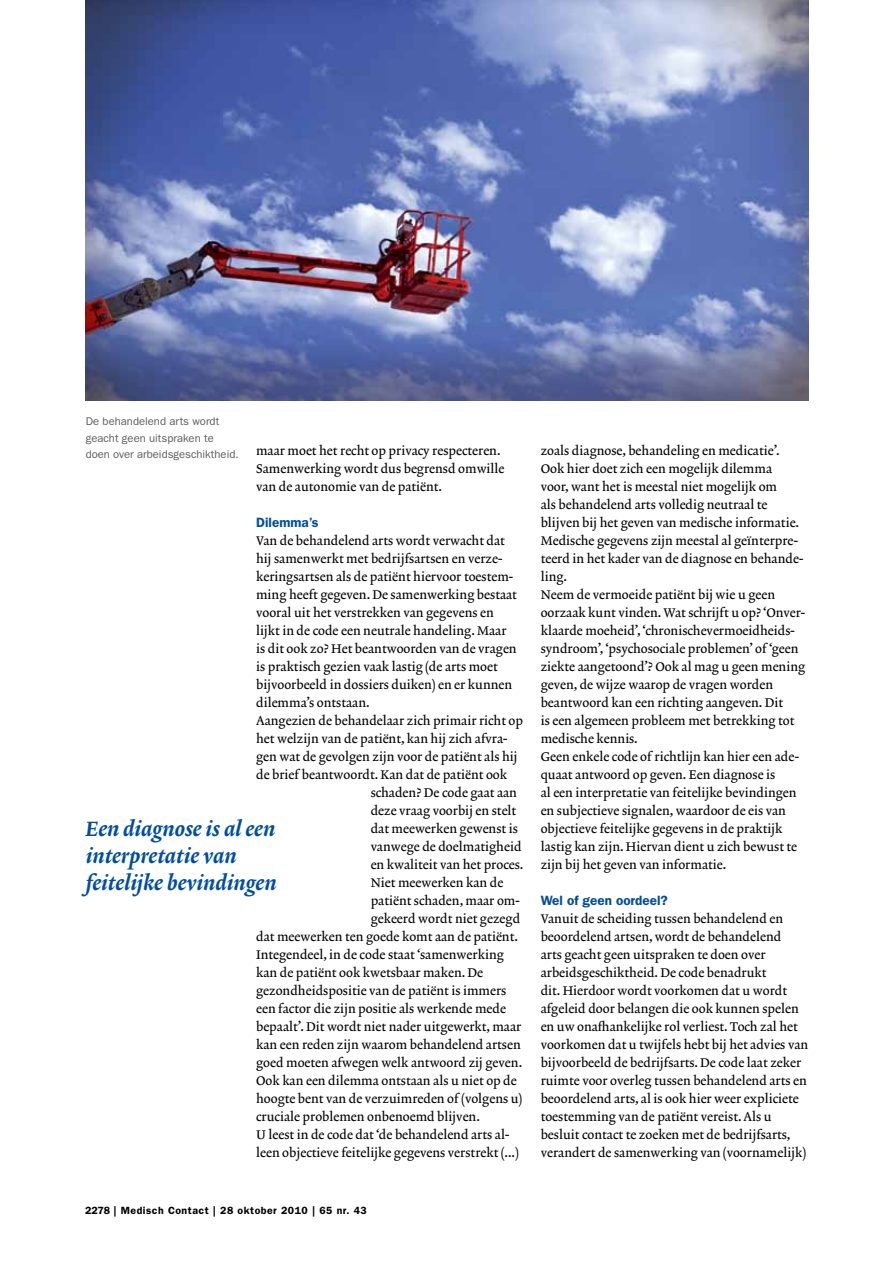
<style>
.page{position:relative;width:893px;height:1263px;background:#fff}
.page>*{position:absolute;margin:0;border:0;box-sizing:border-box;transform-origin:0 0}
.t1{font:21px/27px "Lexicon No 2 Italic D";color:#004d9f}
.t2{font:600 13.5px "ITC Franklin Gothic Std";color:#004d9f}
.t3{font:12.75px/18px "Lexicon No 2 Roman A";color:#000}
.t4{font:11.25px/16.5px "ITC Franklin Gothic Std";color:#5c5b60}
.t5{font:600 10.5px "ITC Franklin Gothic Std";letter-spacing:.05em;color:#000}
</style>
<div class="page">
<img style="left:85px;top:0;width:724px;height:400px">
<p class="t4" style="left:86px;top:413px;width:155px">De behandelend arts wordt geacht geen uitspraken te doen over arbeidsgeschiktheid.</p>
<p class="t3" style="left:256px;top:442px;width:250px">maar moet het recht op privacy respecteren.<br>Samenwerking wordt dus begrensd omwille van de autonomie van de patiënt.</p>
<p class="t2" style="left:256px;top:514px;width:64px">Dilemma’s</p>
<p class="t3" style="left:256px;top:532px;width:250px">Van de behandelend arts wordt verwacht dat</p>
<p class="t3" style="left:256px;top:550px;width:248px">hij samenwerkt met bedrijfsartsen en verze-</p>
<p class="t3" style="left:256px;top:568px;width:259px">keringsartsen als de patiënt hiervoor toestem-</p>
<p class="t3" style="left:256px;top:586px;width:262px">ming heeft gegeven. De samenwerking bestaat</p>
<p class="t3" style="left:256px;top:604px;width:239px">vooral uit het verstrekken van gegevens en</p>
<p class="t3" style="left:256px;top:622px;width:252px">lijkt in de code een neutrale handeling. Maar</p>
<p class="t3" style="left:256px;top:640px;width:262px">is dit ook zo? Het beantwoorden van de vragen</p>
<p class="t3" style="left:256px;top:658px;width:243px">is praktisch gezien vaak lastig (de arts moet</p>
<p class="t3" style="left:256px;top:676px;width:258px">bijvoorbeeld in dossiers duiken) en er kunnen</p>
<p class="t3" style="left:256px;top:694px;width:115px">dilemma’s ontstaan.</p>
<p class="t3" style="left:256px;top:712px;width:268px">Aangezien de behandelaar zich primair richt op</p>
<p class="t3" style="left:256px;top:730px;width:253px">het welzijn van de patiënt, kan hij zich afvra-</p>
<p class="t3" style="left:256px;top:748px;width:263px">gen wat de gevolgen zijn voor de patiënt als hij</p>
<p class="t3" style="left:256px;top:766px;width:253px">de brief beantwoordt. Kan dat de patiënt ook</p>
<p class="t3" style="left:371px;top:784px;width:148px">schaden? De code gaat aan</p>
<p class="t3" style="left:371px;top:802px;width:147px">deze vraag voorbij en stelt</p>
<p class="t3" style="left:371px;top:820px;width:149px">dat meewerken gewenst is</p>
<p class="t3" style="left:371px;top:838px;width:152px">vanwege de doelmatigheid</p>
<p class="t3" style="left:371px;top:856px;width:154px">en kwaliteit van het proces.</p>
<p class="t3" style="left:371px;top:874px;width:134px">Niet meewerken kan de</p>
<p class="t3" style="left:371px;top:892px;width:151px">patiënt schaden, maar om-</p>
<p class="t3" style="left:371px;top:910px;width:151px">gekeerd wordt niet gezegd</p>
<p class="t3" style="left:256px;top:928px;width:263px">dat meewerken ten goede komt aan de patiënt.</p>
<p class="t3" style="left:256px;top:946px;width:249px">Integendeel, in de code staat ‘samenwerking</p>
<p class="t3" style="left:256px;top:964px;width:229px">kan de patiënt ook kwetsbaar maken. De</p>
<p class="t3" style="left:256px;top:982px;width:252px">gezondheidspositie van de patiënt is immers</p>
<p class="t3" style="left:256px;top:1000px;width:251px">een factor die zijn positie als werkende mede</p>
<p class="t3" style="left:256px;top:1018px;width:267px">bepaalt’. Dit wordt niet nader uitgewerkt, maar</p>
<p class="t3" style="left:256px;top:1036px;width:266px">kan een reden zijn waarom behandelend artsen</p>
<p class="t3" style="left:256px;top:1054px;width:268px">goed moeten afwegen welk antwoord zij geven.</p>
<p class="t3" style="left:256px;top:1072px;width:262px">Ook kan een dilemma ontstaan als u niet op de</p>
<p class="t3" style="left:256px;top:1090px;width:268px">hoogte bent van de verzuimreden of (volgens u)</p>
<p class="t3" style="left:256px;top:1108px;width:225px">cruciale problemen onbenoemd blijven.</p>
<p class="t3" style="left:256px;top:1126px;width:255px">U leest in de code dat ‘de behandelend arts al-</p>
<p class="t3" style="left:256px;top:1144px;width:264px">leen objectieve feitelijke gegevens verstrekt (...)</p>
<h1 class="t1" style="left:86px;top:816px;width:192px">Een diagnose is al een interpretatie van feitelijke bevindingen</h1>
<p class="t5" style="left:85px;top:1204px;width:283px">2278 | Medisch Contact | 28 oktober 2010 | 65 nr. 43</p>
<p class="t3" style="left:541px;top:442px;width:266px">zoals diagnose, behandeling en medicatie’.<br>Ook hier doet zich een mogelijk dilemma<br>voor, want het is meestal niet mogelijk om<br>als behandelend arts volledig neutraal te blijven bij het geven van medische informatie.<br>Medische gegevens zijn meestal al geïnterpre&shy;teerd in het kader van de diagnose en behande&shy;ling.<br>Neem de vermoeide patiënt bij wie u geen oorzaak kunt vinden. Wat schrijft u op? ‘Onver&shy;klaarde moeheid’, ‘chronischevermoeidheids&shy;syndroom’, ‘psychosociale problemen’ of ‘geen ziekte aangetoond’? Ook al mag u geen mening geven, de wijze waarop de vragen worden beantwoord kan een richting aangeven. Dit<br>is een algemeen probleem met betrekking tot medische kennis.<br>Geen enkele code of richtlijn kan hier een ade&shy;quaat antwoord op geven. Een diagnose is<br>al een interpretatie van feitelijke bevindingen en subjectieve signalen, waardoor de eis van objectieve feitelijke gegevens in de praktijk lastig kan zijn. Hiervan dient u zich bewust te zijn bij het geven van informatie.</p>
<p class="t2" style="left:541px;top:892px;width:129px">Wel of geen oordeel?</p>
<p class="t3" style="left:541px;top:910px;width:269px">Vanuit de scheiding tussen behandelend en beoordelend artsen, wordt de behandelend<br>arts geacht geen uitspraken te doen over arbeidsgeschiktheid. De code benadrukt<br>dit. Hierdoor wordt voorkomen dat u wordt afgeleid door belangen die ook kunnen spelen en uw onafhankelijke rol verliest. Toch zal het voorkomen dat u twijfels hebt bij het advies van bijvoorbeeld de bedrijfsarts. De code laat zeker ruimte voor overleg tussen behandelend arts en beoordelend arts, al is ook hier weer expliciete toestemming van de patiënt vereist. Als u besluit contact te zoeken met de bedrijfsarts, verandert de samenwerking van (voornamelijk)</p>
</div>
